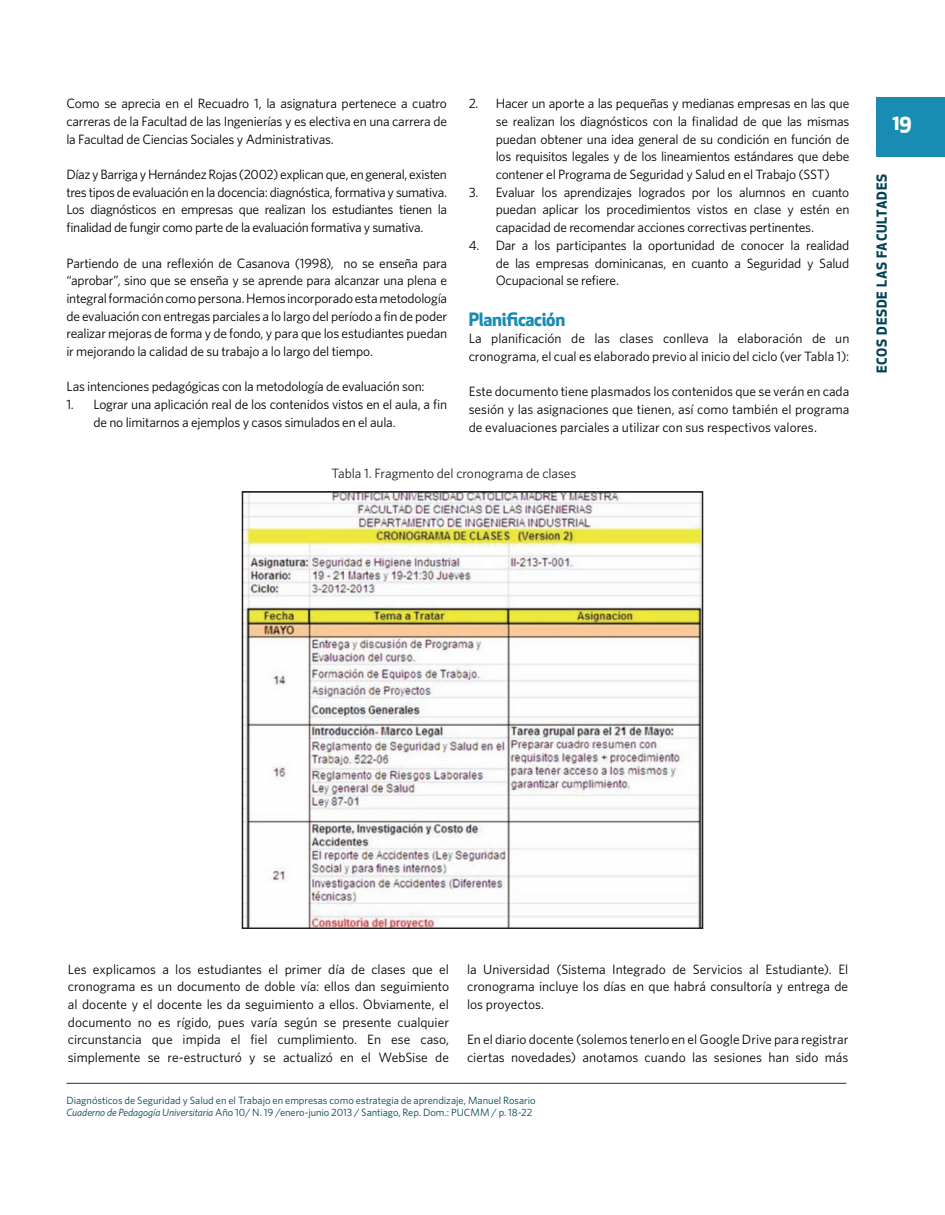
<style>
.page{position:relative;width:945px;height:1215px;background:#fff}
.page>*{position:absolute;margin:0;border:0;box-sizing:border-box;transform-origin:0 0}
.t1{font:700 21px "Apex New";color:#fff}
.t2{font:700 18px "Apex New";letter-spacing:-.02em;color:#198cb3}
.t3{font:13.5px/17.7px "Whitney";letter-spacing:-.015em;color:#000;text-align:justify}
.t4{font:13.5px "Whitney";letter-spacing:-.005em;color:#231f20}
.t5{font:700 13.5px "Apex New";letter-spacing:.055em;color:#004254}
.t6{font:10.5px "Whitney";letter-spacing:-.005em;color:#004254}
.s1{font-style:italic}
</style>
<div class="page">
<div style="left:877px;top:98px;width:68px;height:59px;background:#198cb3"></div>
<hr style="left:66px;top:1083px;width:780px;height:1px;background:#004254">
<img style="left:245px;top:494px;width:455px;height:432px">
<div style="left:242px;top:491px;width:461px;height:438px;border:2px solid #231f20"></div>
<p class="t3" style="left:66px;top:94px;width:382px">Como se aprecia en el Recuadro 1, la asignatura pertenece a cuatro carreras de la Facultad de las Ingenierías y es electiva en una carrera de la Facultad de Ciencias Sociales y Administrativas.</p>
<p class="t3" style="left:66px;top:165px;width:382px">Díaz y Barriga y Hernández Rojas (2002) explican que, en general, existen tres tipos de evaluación en la docencia: diagnóstica, formativa y sumativa.<br>Los diagnósticos en empresas que realizan los estudiantes tienen la finalidad de fungir como parte de la evaluación formativa y sumativa.</p>
<p class="t3" style="left:66px;top:254px;width:382px">Partiendo de una reflexión de Casanova (1998), no se enseña para “aprobar”, sino que se enseña y se aprende para alcanzar una plena e integral formación como persona. Hemos incorporado esta metodología de evaluación con entregas parciales a lo largo del período a fin de poder realizar mejoras de forma y de fondo, y para que los estudiantes puedan ir mejorando la calidad de su trabajo a lo largo del tiempo.</p>
<p class="t3" style="left:66px;top:378px;width:360px">Las intenciones pedagógicas con la metodología de evaluación son:</p>
<p class="t3" style="left:93px;top:395px;width:355px;text-indent:-27px">1. Lograr una aplicación real de los contenidos vistos en el aula, a fin de no limitarnos a ejemplos y casos simulados en el aula.</p>
<p class="t3" style="left:496px;top:94px;width:355px;text-indent:-27px">2. Hacer un aporte a las pequeñas y medianas empresas en las que se realizan los diagnósticos con la finalidad de que las mismas puedan obtener una idea general de su condición en función de los requisitos legales y de los lineamientos estándares que debe contener el Programa de Seguridad y Salud en el Trabajo (SST)</p>
<p class="t3" style="left:496px;top:183px;width:355px;text-indent:-27px">3. Evaluar los aprendizajes logrados por los alumnos en cuanto puedan aplicar los procedimientos vistos en clase y estén en capacidad de recomendar acciones correctivas pertinentes.</p>
<p class="t3" style="left:496px;top:236px;width:355px;text-indent:-27px">4. Dar a los participantes la oportunidad de conocer la realidad de las empresas dominicanas, en cuanto a Seguridad y Salud Ocupacional se refiere.</p>
<p class="t2" style="left:469px;top:306px;width:98px">Planificación</p>
<p class="t3" style="left:469px;top:329px;width:382px">La planificación de las clases conlleva la elaboración de un cronograma, el cual es elaborado previo al inicio del ciclo (ver Tabla 1):</p>
<p class="t3" style="left:469px;top:382px;width:382px">Este documento tiene plasmados los contenidos que se verán en cada sesión y las asignaciones que tienen, así como también el programa de evaluaciones parciales a utilizar con sus respectivos valores.</p>
<p class="t4" style="left:332px;top:466px;width:246px">Tabla 1. Fragmento del cronograma de clases</p>
<h1 class="t1" style="left:892px;top:107px;width:21px">19</h1>
<p class="t5" style="left:872px;top:373px;width:200px;rotate:-90deg">ECOS DESDE LAS FACULTADES</p>
<p class="t3" style="left:68px;top:960px;width:383px">Les explicamos a los estudiantes el primer día de clases que el cronograma es un documento de doble vía: ellos dan seguimiento al docente y el docente les da seguimiento a ellos. Obviamente, el documento no es rígido, pues varía según se presente cualquier circunstancia que impida el fiel cumplimiento. En ese caso, simplemente se re-estructuró y se actualizó en el WebSise de</p>
<p class="t3" style="left:467px;top:960px;width:383px">la Universidad (Sistema Integrado de Servicios al Estudiante). El cronograma incluye los días en que habrá consultoría y entrega de los proyectos.</p>
<p class="t3" style="left:467px;top:1031px;width:383px">En el diario docente (solemos tenerlo en el Google Drive para registrar ciertas novedades) anotamos cuando las sesiones han sido más</p>
<p class="t6" style="left:66px;top:1094px;width:471px">Diagnósticos de Seguridad y Salud en el Trabajo en empresas como estrategia de aprendizaje, Manuel Rosario</p>
<p class="t6" style="left:66px;top:1107px;width:468px"><span class="s1">Cuaderno de Pedagogía Universitaria</span> Año 10/ N. 19 /enero-junio 2013 / Santiago, Rep. Dom.: PUCMM / p. 18-22</p>
</div>
